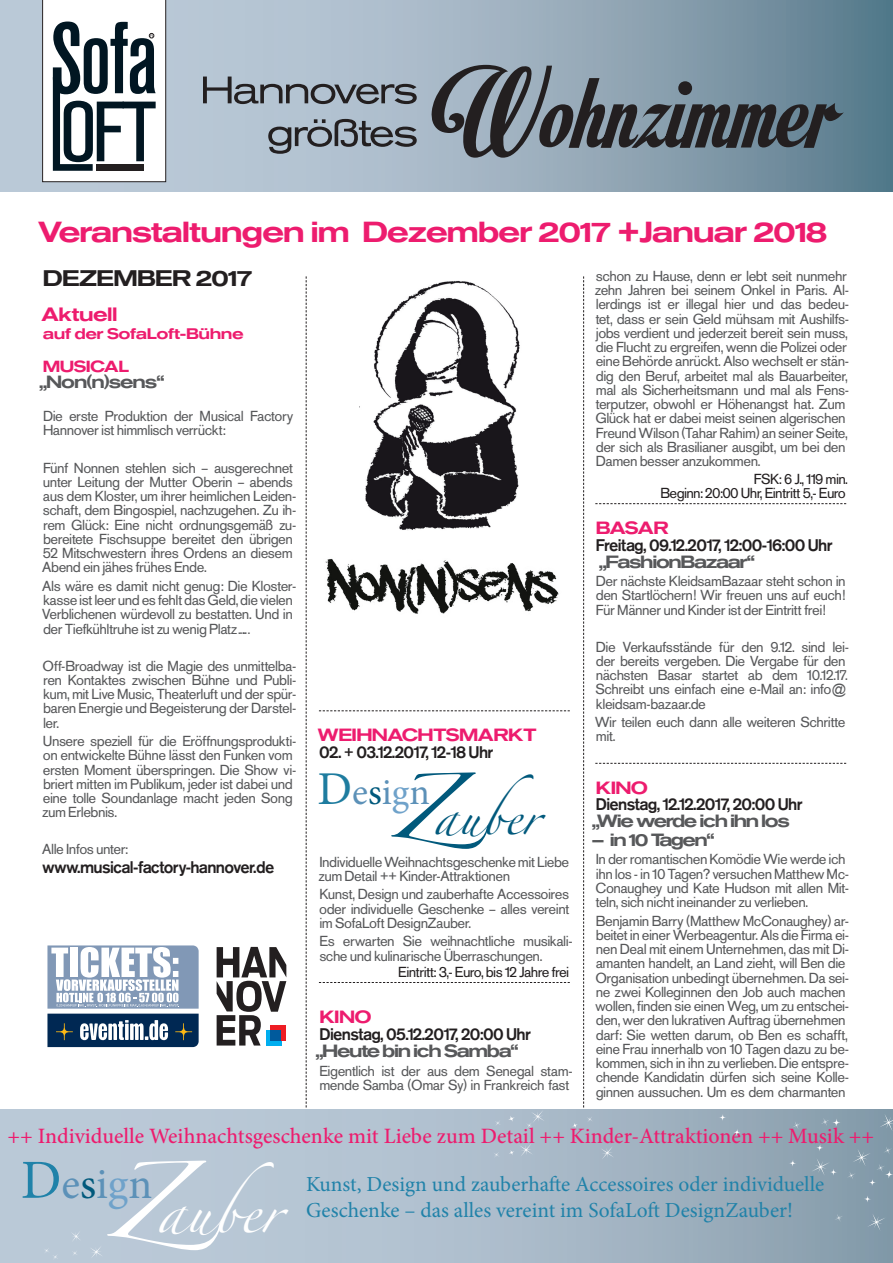
<style>
.page{position:relative;width:893px;height:1263px;background:#fff}
.page>*{position:absolute;margin:0;border:0;box-sizing:border-box;transform-origin:0 0}
.t1{font:43.8px "Minion Pro";color:#5c91b8}
.t2{font:41.4px "Zapfino";color:#fff}
.t3{font:37.35px "Minion Pro";color:#5c91b8}
.t4{font:35.25px "Zapfino";color:#01597c}
.t5{font:500 expanded 27px "Ad Grotesk SH";color:#ed1c6e}
.t6{font:500 21.9px "Minion Pro";color:#ed1c6e}
.t7{font:21.45px/25.7px "Minion Pro";color:#2082a9}
.t8{font:500 expanded 21px "Ad Grotesk SH";color:#231f20}
.t9{font:500 expanded 18px "Ad Grotesk SH";letter-spacing:.005em;color:#ed1c6e}
.t10{font:500 16.5px "Ad Grotesk SH";color:#231f20}
.t11{font:500 expanded 16.5px "Ad Grotesk SH";letter-spacing:-.04em;color:#57585a}
.t12{font:500 expanded 16.5px "Ad Grotesk SH";color:#ed1c6e}
.t13{font:500 expanded 15px "Ad Grotesk SH";color:#ed1c6e}
.t14{font:14.25px/14.2px "Ad Grotesk SH";letter-spacing:.01em;color:#57585a}
.t15{font:14.25px/14.2px "Ad Grotesk SH";color:#231f20;text-align:right}
.t16{font:500 expanded 14.25px "Ad Grotesk SH";letter-spacing:.01em;color:#ed1c6e}
.s1{font-size:58.5px}
.s2{font-size:47.1px;color:#1e7c9f}
.s3{color:#01597c}
.s4{color:#6fa2ca}
.s5{font-family:"Arial"}
.s6{font-size:68.55px}
.s7{font-size:55.2px;color:#2082a9}
</style>
<div class="page">
<svg style="left:0;top:0;width:893px;height:191px"></svg>
<svg style="left:306px;top:276px;width:1px;height:834px"></svg>
<svg style="left:43px;top:0;width:123px;height:182px"></svg>
<svg style="left:268px;top:119px;width:149px;height:35px"></svg>
<svg style="left:203px;top:77px;width:214px;height:27px"></svg>
<svg style="left:431px;top:65px;width:413px;height:93px"></svg>
<div style="left:0;top:1110px;width:893px;height:153px;background:linear-gradient(to right,#c5d2e1,#8ea3b2)"></div>
<svg style="left:319px;top:710px;width:251px;height:1px"></svg>
<svg style="left:319px;top:982px;width:251px;height:1px"></svg>
<img style="left:359px;top:280px;width:161px;height:250px">
<img style="left:325px;top:558px;width:234px;height:56px">
<svg style="left:217px;top:947px;width:69px;height:98px"></svg>
<svg style="left:47px;top:945px;width:152px;height:102px"></svg>
<svg style="left:519px;top:1143px;width:14px;height:13px"></svg>
<svg style="left:583px;top:276px;width:310px;height:955px"></svg>
<svg style="left:493px;top:1151px;width:7px;height:7px"></svg>
<svg style="left:495px;top:1120px;width:6px;height:6px"></svg>
<svg style="left:526px;top:1110px;width:19px;height:18px"></svg>
<svg style="left:507px;top:1114px;width:9px;height:9px"></svg>
<svg style="left:571px;top:1122px;width:8px;height:7px"></svg>
<svg style="left:508px;top:1149px;width:7px;height:7px"></svg>
<svg style="left:71px;top:1230px;width:10px;height:12px"></svg>
<svg style="left:89px;top:1245px;width:14px;height:14px"></svg>
<svg style="left:72px;top:1250px;width:6px;height:6px"></svg>
<svg style="left:43px;top:1247px;width:16px;height:13px"></svg>
<h3 class="t5" style="left:38px;top:216px;width:790px">Veranstaltungen im Dezember 2017 +Januar 2018</h3>
<h3 class="t8" style="left:43px;top:266px;width:210px">DEZEMBER 2017</h3>
<p class="t9" style="left:42px;top:304px;width:77px">Aktuell</p>
<p class="t16" style="left:43px;top:326px;width:202px">auf der SofaLoft-Bühne</p>
<p class="t13" style="left:43px;top:357px;width:87px">MUSICAL</p>
<p class="t11" style="left:39px;top:372px;width:126px">„Non(n)sens“</p>
<p class="t14" style="left:43px;top:409px;width:251px">Die erste Produktion der Musical Factory<br>Hannover ist himmlisch verrückt:</p>
<p class="t14" style="left:42px;top:461px;width:255px">Fünf Nonnen stehlen sich – ausgerechnet unter Leitung der Mutter Oberin – abends aus dem Kloster, um ihrer heimlichen Leiden&shy;schaft, dem Bingospiel, nachzugehen. Zu ih&shy;rem Glück: Eine nicht ordnungsgemäß zu&shy;bereitete Fischsuppe bereitet den übrigen 52 Mitschwestern ihres Ordens an diesem Abend ein jähes frühes Ende.</p>
<p class="t14" style="left:42px;top:579px;width:255px">Als wäre es damit nicht genug: Die Kloster&shy;kasse ist leer und es fehlt das Geld, die vielen Verblichenen würdevoll zu bestatten. Und in der Tiefkühltruhe ist zu wenig Platz…...</p>
<p class="t14" style="left:43px;top:659px;width:254px;text-align:justify">Off-Broadway ist die Magie des unmittelba&shy;ren Kontaktes zwischen Bühne und Publi&shy;kum, mit Live Music, Theaterluft und der spür&shy;baren Energie und Begeisterung der Darstel&shy;ler.</p>
<p class="t14" style="left:42px;top:734px;width:255px">Unsere speziell für die Eröffnungsprodukti&shy;on entwickelte Bühne lässt den Funken vom ersten Moment überspringen. Die Show vi&shy;briert mitten im Publikum, jeder ist dabei und eine tolle Soundanlage macht jeden Song zum Erlebnis.</p>
<p class="t14" style="left:42px;top:842px;width:87px">Alle Infos unter:</p>
<p class="t10" style="left:43px;top:858px;width:233px">www.musical-factory-hannover.de</p>
<p class="t12" style="left:318px;top:725px;width:220px">WEIHNACHTSMARKT</p>
<p class="t10" style="left:320px;top:743px;width:175px">02. + 03.12.2017, 12-18 Uhr</p>
<h3 class="t4" style="left:388px;top:801px;width:153px"><span class="s1">Z</span>auber</h3>
<h3 class="t3" style="left:318px;top:767px;width:114px"><span class="s2">D</span>e<span class="s3">s</span>i<span class="s4">g</span>n</h3>
<p class="t14" style="left:319px;top:855px;width:251px">Individuelle Weihnachtsgeschenke mit Liebe zum Detail ++ Kinder-Attraktionen</p>
<p class="t14" style="left:320px;top:887px;width:251px;text-align:justify">Kunst, Design und zauberhafte Accessoires oder individuelle Geschenke – alles vereint im SofaLoft DesignZauber.</p>
<p class="t14" style="left:320px;top:934px;width:254px">Es erwarten Sie weihnachtliche musikali&shy;sche und kulinarische Überraschungen.</p>
<p class="t15" style="left:399px;top:965px;width:172px">Eintritt: 3,- Euro, bis 12 Jahre frei</p>
<p class="t12" style="left:320px;top:1007px;width:53px">KINO</p>
<p class="t10" style="left:320px;top:1025px;width:213px">Dienstag, 05.12.2017, 20:00 Uhr</p>
<p class="t11" style="left:316px;top:1041px;width:204px">„Heute bin ich Samba“</p>
<p class="t14" style="left:320px;top:1063px;width:254px">Eigentlich ist der aus dem Senegal stam&shy;mende Samba (Omar Sy) in Frankreich fast</p>
<p class="t14" style="left:595px;top:269px;width:255px">schon zu Hause, denn er lebt seit nunmehr zehn Jahren bei seinem Onkel in Paris. Al&shy;lerdings ist er illegal hier und das bedeu&shy;tet, dass er sein Geld mühsam mit Aushilfs&shy;jobs verdient und jederzeit bereit sein muss, die Flucht zu ergreifen, wenn die Polizei oder eine Behörde anrückt. Also wechselt er stän&shy;dig den Beruf, arbeitet mal als Bauarbeiter, mal als Sicherheitsmann und mal als Fens&shy;terputzer, obwohl er Höhenangst hat. Zum Glück hat er dabei meist seinen algerischen Freund Wilson (Tahar Rahim) an seiner Seite, der sich als Brasilianer ausgibt, um bei den Damen besser anzukommen.</p>
<p class="t15" style="left:661px;top:472px;width:188px">FSK: 6 J., 119 min.<br>Beginn: 20:00 Uhr, Eintritt 5,- Euro</p>
<p class="t12" style="left:596px;top:518px;width:74px">BASAR</p>
<p class="t10" style="left:596px;top:535px;width:238px">Freitag, 09.12.2017, 12:00-16:00 Uhr</p>
<p class="t11" style="left:599px;top:552px;width:157px">„FashionBazaar“</p>
<p class="t14" style="left:596px;top:574px;width:251px;text-align:justify">Der nächste KleidsamBazaar steht schon in den Startlöchern! Wir freuen uns auf euch!<br>Für Männer und Kinder ist der Eintritt frei!</p>
<p class="t14" style="left:596px;top:640px;width:254px">Die Verkaufsstände für den 9.12. sind lei&shy;der bereits vergeben. Die Vergabe für den nächsten Basar startet ab dem 10.12.17.<br>Schreibt uns einfach eine e-Mail an: info<span class="s5">@ </span>kleidsam-bazaar.de</p>
<p class="t14" style="left:595px;top:715px;width:252px">Wir teilen euch dann alle weiteren Schritte mit.</p>
<p class="t12" style="left:596px;top:778px;width:53px">KINO</p>
<p class="t10" style="left:596px;top:795px;width:208px">Dienstag, 12.12.2017, 20:00 Uhr</p>
<p class="t11" style="left:592px;top:811px;width:199px">„Wie werde ich ihn los</p>
<p class="t11" style="left:592px;top:830px;width:124px">– in 10 Tagen“</p>
<p class="t14" style="left:596px;top:852px;width:255px">In der romantischen Komödie Wie werde ich ihn los - in 10 Tagen? versuchen Matthew Mc-Conaughey und Kate Hudson mit allen Mit&shy;teln, sich nicht ineinander zu verlieben.</p>
<p class="t14" style="left:595px;top:914px;width:255px">Benjamin Barry (Matthew McConaughey) ar&shy;beitet in einer Werbeagentur. Als die Firma ei&shy;nen Deal mit einem Unternehmen, das mit Di&shy;amanten handelt, an Land zieht, will Ben die Organisation unbedingt übernehmen. Da sei&shy;ne zwei Kolleginnen den Job auch machen wollen, finden sie einen Weg, um zu entschei&shy;den, wer den lukrativen Auftrag übernehmen darf: Sie wetten darum, ob Ben es schafft, eine Frau innerhalb von 10 Tagen dazu zu be&shy;kommen, sich in ihn zu verlieben. Die entspre&shy;chende Kandidatin dürfen sich seine Kolle&shy;ginnen aussuchen. Um es dem charmanten</p>
<h3 class="t6" style="left:8px;top:1121px;width:868px">++ Individuelle Weihnachtsgeschenke mit Liebe zum Detail ++ Kinder-Attraktionen ++ Musik ++</h3>
<h3 class="t7" style="left:306px;top:1172px;width:520px">Kunst, Design und zauberhafte Accessoires oder individuelle<br>Geschenke – das alles vereint im SofaLoft DesignZauber!</h3>
<h2 class="t2" style="left:104px;top:1194px;width:179px"><span class="s6">Z</span>auber</h2>
<h1 class="t1" style="left:21px;top:1154px;width:133px"><span class="s7">D</span>e<span class="s3">s</span>i<span class="s4">g</span>n</h1>
</div>
